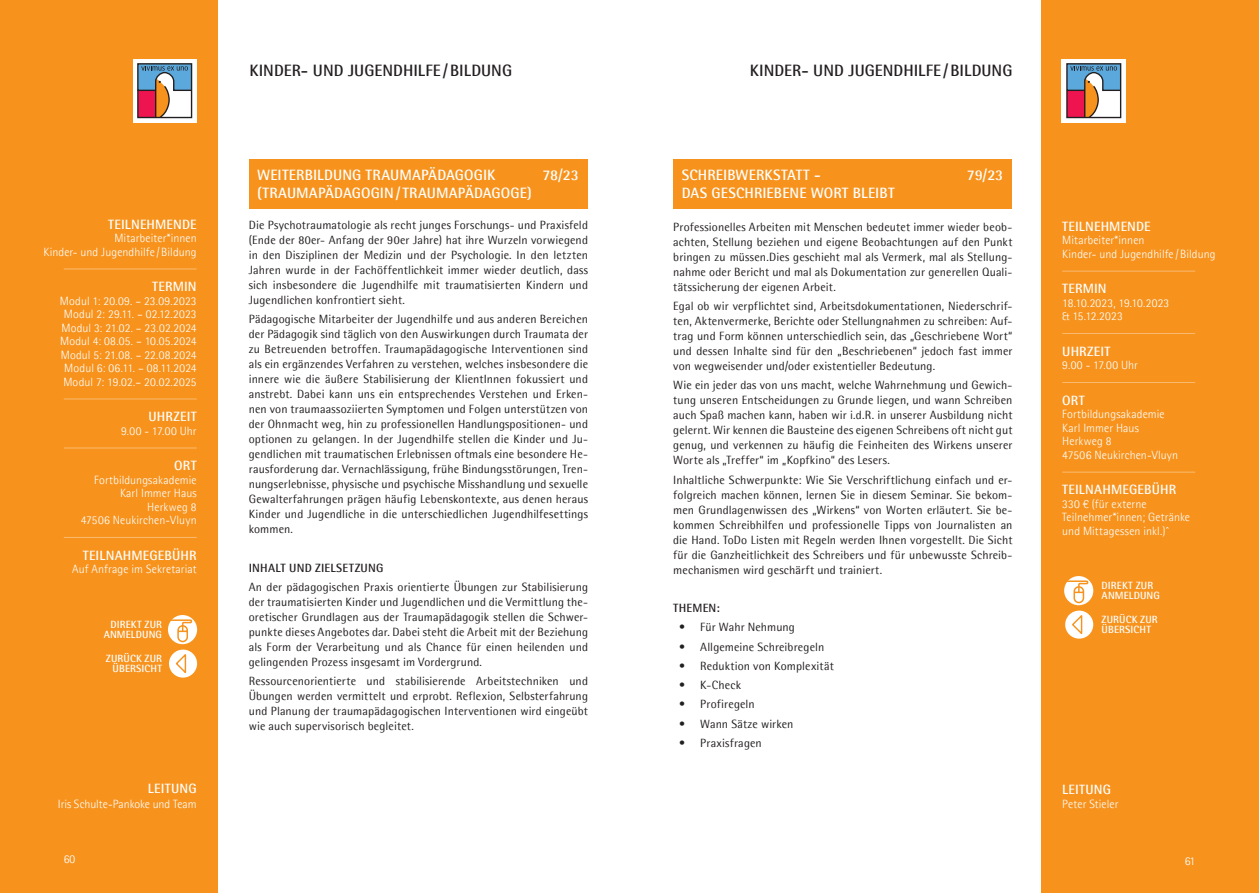
<style>
.page{position:relative;width:1259px;height:893px;background:#fff}
.page>*{position:absolute;margin:0;border:0;box-sizing:border-box;transform-origin:0 0}
.t1{font:700 16.5px "Agfa Rotis Semisans";color:#231f20}
.t2{font:700 15px "Agfa Rotis Semisans";letter-spacing:.005em;color:#fff}
.t3{font:700 13.5px "Agfa Rotis Semisans";letter-spacing:.01em;color:#fff}
.t4{font:12px/15px "Agfa Rotis Semisans";letter-spacing:.01em;color:#231f20;text-align:justify}
.t5{font:300 12px/13.5px "Agfa Rotis Semisans";letter-spacing:.01em;color:#fff}
.t6{font:700 12px "Agfa Rotis Semisans";letter-spacing:.015em;color:#231f20}
.t7{font:700 10.5px/10.5px "Agfa Rotis Semisans";letter-spacing:.01em;color:#fff}
</style>
<div class="page">
<div style="left:0;top:0;width:218px;height:893px;background:#f7931d"></div>
<div style="left:133px;top:59px;width:63px;height:63px;background:#fff"></div>
<svg style="left:137px;top:63px;width:56px;height:56px"></svg>
<div style="left:1041px;top:0;width:218px;height:893px;background:#f7931d"></div>
<div style="left:1061px;top:59px;width:64px;height:63px;background:#fff"></div>
<svg style="left:1066px;top:63px;width:56px;height:56px"></svg>
<div style="left:249px;top:159px;width:338px;height:50px;background:#f7931d"></div>
<hr style="left:64px;top:268px;width:133px;height:1px;background:#fff">
<hr style="left:64px;top:398px;width:133px;height:1px;background:#fff">
<hr style="left:64px;top:447px;width:133px;height:1px;background:#fff">
<hr style="left:64px;top:537px;width:133px;height:1px;background:#fff">
<hr style="left:1062px;top:271px;width:133px;height:1px;background:#fff">
<hr style="left:1062px;top:333px;width:133px;height:1px;background:#fff">
<hr style="left:1062px;top:382px;width:133px;height:1px;background:#fff">
<hr style="left:1062px;top:472px;width:133px;height:1px;background:#fff">
<div style="left:673px;top:159px;width:339px;height:50px;background:#f7931d"></div>
<div style="left:1064px;top:576px;width:29px;height:29px;background:#fff;border-radius:50%"></div>
<svg style="left:1064px;top:580px;width:25px;height:24px"></svg>
<div style="left:1065px;top:611px;width:28px;height:28px;background:#fff;border-radius:50%"></div>
<svg style="left:1070px;top:612px;width:13px;height:23px"></svg>
<div style="left:168px;top:615px;width:29px;height:29px;background:#fff;border-radius:50%"></div>
<svg style="left:168px;top:619px;width:25px;height:24px"></svg>
<div style="left:169px;top:650px;width:28px;height:28px;background:#fff;border-radius:50%"></div>
<svg style="left:174px;top:651px;width:13px;height:23px"></svg>
<h1 class="t1" style="left:249px;top:60px;width:264px">KINDER- UND JUGENDHILFE /BILDUNG</h1>
<h1 class="t1" style="left:750px;top:60px;width:264px">KINDER- UND JUGENDHILFE /BILDUNG</h1>
<p class="t3" style="left:108px;top:216px;width:90px">TEILNEHMENDE</p>
<p class="t5" style="left:43px;top:231px;width:155px;text-align:right">Mitarbeiter*innen<br>Kinder- und Jugendhilfe /Bildung</p>
<p class="t3" style="left:152px;top:278px;width:46px">TERMIN</p>
<p class="t5" style="left:60px;top:294px;width:138px;text-align:center">Modul 1: 20.09. – 23.09.2023<br>Modul 2: 29.11. – 02.12.2023<br>Modul 3: 21.02. – 23.02.2024<br>Modul 4: 08.05. – 10.05.2024<br>Modul 5: 21.08. – 22.08.2024<br>Modul 6: 06.11. – 08.11.2024<br>Modul 7: 19.02.– 20.02.2025</p>
<p class="t3" style="left:148px;top:408px;width:50px">UHRZEIT</p>
<p class="t5" style="left:121px;top:424px;width:77px">9.00 - 17.00 Uhr</p>
<p class="t3" style="left:174px;top:457px;width:24px">ORT</p>
<p class="t5" style="left:81px;top:473px;width:117px;text-align:right">Fortbildungsakademie<br>Karl Immer Haus<br>Herkweg 8<br>47506 Neukirchen-Vluyn</p>
<p class="t3" style="left:83px;top:547px;width:115px">TEILNAHMEGEBÜHR</p>
<p class="t5" style="left:72px;top:562px;width:126px">Auf Anfrage im Sekretariat</p>
<p class="t7" style="left:104px;top:619px;width:60px;text-align:right">DIREKT ZUR<br>ANMELDUNG</p>
<p class="t7" style="left:106px;top:653px;width:58px;text-align:right">ZURÜCK ZUR<br>ÜBERSICHT</p>
<p class="t3" style="left:148px;top:780px;width:50px">LEITUNG</p>
<p class="t5" style="left:58px;top:797px;width:140px">Iris Schulte-Pankoke und Team</p>
<p class="t2" style="left:257px;top:166px;width:240px">WEITERBILDUNG TRAUMAPÄDAGOGIK</p>
<p class="t2" style="left:542px;top:166px;width:38px">78/23</p>
<p class="t2" style="left:257px;top:184px;width:276px">(TRAUMAPÄDAGOGIN/ TRAUMAPÄDAGOGE)</p>
<p class="t4" style="left:249px;top:217px;width:341px">Die Psychotraumatologie als recht junges Forschungs- und Praxisfeld (Ende der 80er- Anfang der 90er Jahre) hat ihre Wurzeln vorwiegend in den Disziplinen der Medizin und der Psychologie. In den letzten Jahren wurde in der Fachöffentlichkeit immer wieder deutlich, dass sich insbesondere die Jugendhilfe mit traumatisierten Kindern und Jugendlichen konfrontiert sieht.</p>
<p class="t4" style="left:249px;top:311px;width:341px">Pädagogische Mitarbeiter der Jugendhilfe und aus anderen Bereichen der Pädagogik sind täglich von den Auswirkungen durch Traumata der zu Betreuenden betroffen. Traumapädagogische Interventionen sind als ein ergänzendes Verfahren zu verstehen, welches insbesondere die innere wie die äußere Stabilisierung der KlientInnen fokussiert und anstrebt. Dabei kann uns ein entsprechendes Verstehen und Erken&shy;nen von traumaassoziierten Symptomen und Folgen unterstützen von der Ohnmacht weg, hin zu professionellen Handlungspositionen- und optionen zu gelangen. In der Jugendhilfe stellen die Kinder und Ju&shy;gendlichen mit traumatischen Erlebnissen oftmals eine besondere He&shy;rausforderung dar. Vernachlässigung, frühe Bindungsstörungen, Tren&shy;nungserlebnisse, physische und psychische Misshandlung und sexuelle Gewalterfahrungen prägen häufig Lebenskontexte, aus denen heraus Kinder und Jugendliche in die unterschiedlichen Jugendhilfesettings kommen.</p>
<p class="t6" style="left:249px;top:560px;width:136px">INHALT UND ZIELSETZUNG</p>
<p class="t4" style="left:249px;top:579px;width:341px">An der pädagogischen Praxis orientierte Übungen zur Stabilisierung der traumatisierten Kinder und Jugendlichen und die Vermittlung the&shy;oretischer Grundlagen aus der Traumapädagogik stellen die Schwer&shy;punkte dieses Angebotes dar. Dabei steht die Arbeit mit der Beziehung als Form der Verarbeitung und als Chance für einen heilenden und gelingenden Prozess insgesamt im Vordergrund.</p>
<p class="t4" style="left:249px;top:673px;width:341px">Ressourcenorientierte und stabilisierende Arbeitstechniken und Übungen werden vermittelt und erprobt. Reflexion, Selbsterfahrung und Planung der traumapädagogischen Interventionen wird eingeübt wie auch supervisorisch begleitet.</p>
<p class="t2" style="left:682px;top:166px;width:140px">SCHREIBWERKSTATT -</p>
<p class="t2" style="left:967px;top:166px;width:38px">79/23</p>
<p class="t2" style="left:682px;top:184px;width:214px">DAS GESCHRIEBENE WORT BLEIBT</p>
<p class="t4" style="left:673px;top:219px;width:341px">Professionelles Arbeiten mit Menschen bedeutet immer wieder beob&shy;achten, Stellung beziehen und eigene Beobachtungen auf den Punkt bringen zu müssen.Dies geschieht mal als Vermerk, mal als Stellung&shy;nahme oder Bericht und mal als Dokumentation zur generellen Quali&shy;tätssicherung der eigenen Arbeit.</p>
<p class="t4" style="left:673px;top:298px;width:341px">Egal ob wir verpflichtet sind, Arbeitsdokumentationen, Niederschrif&shy;ten, Aktenvermerke, Berichte oder Stellungnahmen zu schreiben: Auf&shy;trag und Form können unterschiedlich sein, das „Geschriebene Wort“ und dessen Inhalte sind für den „Beschriebenen“ jedoch fast immer von wegweisender und/oder existentieller Bedeutung.</p>
<p class="t4" style="left:673px;top:378px;width:341px">Wie ein jeder das von uns macht, welche Wahrnehmung und Gewich&shy;tung unseren Entscheidungen zu Grunde liegen, und wann Schreiben auch Spaß machen kann, haben wir i.d.R. in unserer Ausbildung nicht gelernt. Wir kennen die Bausteine des eigenen Schreibens oft nicht gut genug, und verkennen zu häufig die Feinheiten des Wirkens unserer Worte als „Treffer“ im „Kopfkino“ des Lesers.</p>
<p class="t4" style="left:673px;top:472px;width:341px">Inhaltliche Schwerpunkte: Wie Sie Verschriftlichung einfach und er&shy;folgreich machen können, lernen Sie in diesem Seminar. Sie bekom&shy;men Grundlagenwissen des „Wirkens“ von Worten erläutert. Sie be&shy;kommen Schreibhilfen und professionelle Tipps von Journalisten an die Hand. ToDo Listen mit Regeln werden Ihnen vorgestellt. Die Sicht für die Ganzheitlichkeit des Schreibers und für unbewusste Schreib&shy;mechanismen wird geschärft und trainiert.</p>
<p class="t6" style="left:673px;top:601px;width:48px">THEMEN:</p>
<p class="t4" style="left:679px;top:620px;width:117px">• Für Wahr Nehmung</p>
<p class="t4" style="left:679px;top:639px;width:147px">• Allgemeine Schreibregeln</p>
<p class="t4" style="left:679px;top:658px;width:156px">• Reduktion von Komplexität</p>
<p class="t4" style="left:679px;top:677px;width:64px">• K-Check</p>
<p class="t4" style="left:679px;top:697px;width:77px">• Profiregeln</p>
<p class="t4" style="left:679px;top:716px;width:116px">• Wann Sätze wirken</p>
<p class="t4" style="left:679px;top:735px;width:84px">• Praxisfragen</p>
<p class="t3" style="left:1062px;top:218px;width:90px">TEILNEHMENDE</p>
<p class="t5" style="left:1062px;top:234px;width:155px">Mitarbeiter*innen<br>Kinder- und Jugendhilfe /Bildung</p>
<p class="t3" style="left:1062px;top:281px;width:46px">TERMIN</p>
<p class="t5" style="left:1062px;top:296px;width:109px">18.10.2023, 19.10.2023 &amp; 15.12.2023</p>
<p class="t3" style="left:1062px;top:343px;width:50px">UHRZEIT</p>
<p class="t5" style="left:1062px;top:359px;width:77px">9.00 - 17.00 Uhr</p>
<p class="t3" style="left:1062px;top:392px;width:24px">ORT</p>
<p class="t5" style="left:1062px;top:408px;width:117px">Fortbildungsakademie<br>Karl Immer Haus<br>Herkweg 8<br>47506 Neukirchen-Vluyn</p>
<p class="t3" style="left:1062px;top:482px;width:115px">TEILNAHMEGEBÜHR</p>
<p class="t5" style="left:1062px;top:497px;width:129px">330 € (für externe<br>Teilnehmer*innen; Getränke und Mittagessen inkl.)^</p>
<p class="t7" style="left:1101px;top:580px;width:60px">DIREKT ZUR<br>ANMELDUNG</p>
<p class="t7" style="left:1101px;top:614px;width:58px">ZURÜCK ZUR<br>ÜBERSICHT</p>
<p class="t3" style="left:1062px;top:781px;width:50px">LEITUNG</p>
<p class="t5" style="left:1062px;top:797px;width:58px">Peter Stieler</p>
<p class="t5" style="left:64px;top:852px;width:13px">60</p>
<p class="t5" style="left:1184px;top:854px;width:12px">61</p>
</div>
